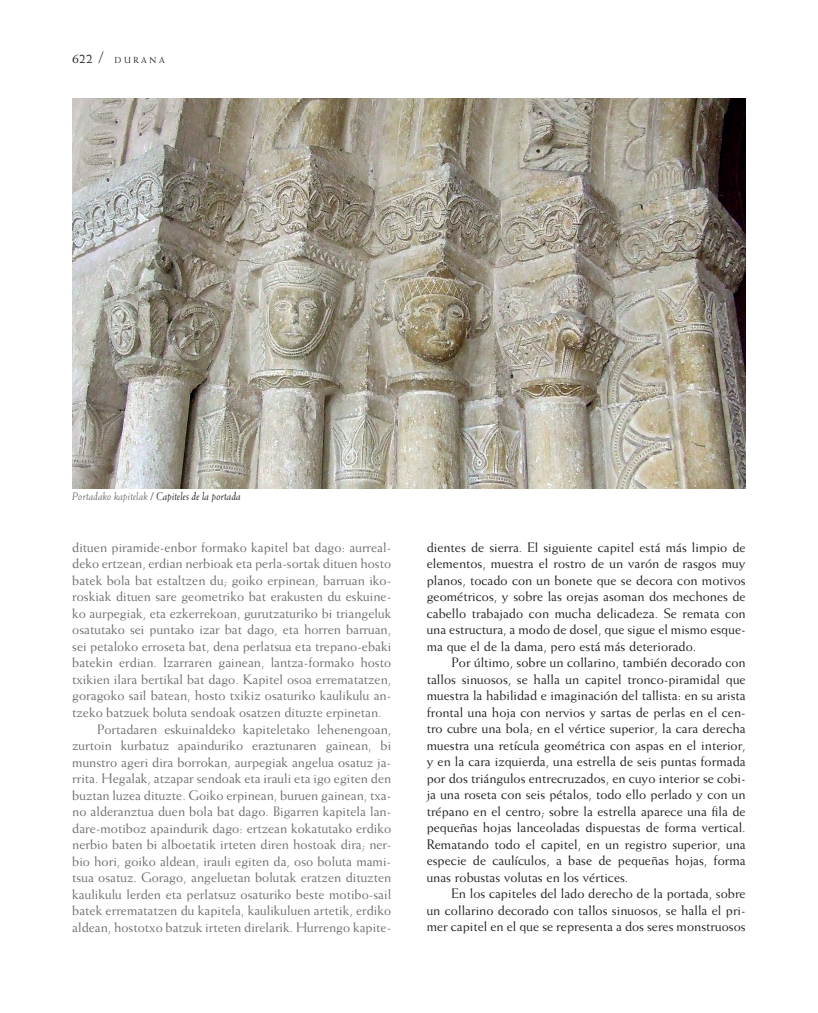
<style>
.page{position:relative;width:818px;height:1013px;background:#fff}
.page>*{position:absolute;margin:0;border:0;box-sizing:border-box;transform-origin:0 0}
.t1{font:13.75px "Weiss Std";color:#6c6d70}
.t2{font:13.75px/16.5px "Weiss Std";color:#231f20;text-align:justify}
.t3{font:italic 11.25px "Weiss Std";color:#231f20}
.t4{font:8.75px "Weiss Std";color:#231f20}
.s1{font-size:13.75px}
.s2{font-size:16.25px}
.s3{color:#6c6d70}
</style>
<div class="page">
<img style="left:72px;top:99px;width:673px;height:389px">
<p class="t4" style="left:72px;top:55px;width:52px"><span class="s1">622</span> <span class="s2">/</span> durana</p>
<p class="t3" style="left:72px;top:489px;width:170px"><span class="s3">Portadako kapitelak</span> / Capiteles de la portada</p>
<p class="t1" style="left:72px;top:539px;width:320px">dituen piramide-enbor formako kapitel bat dago: aurreal-</p>
<p class="t1" style="left:72px;top:555px;width:320px">deko ertzean, erdian nerbioak eta perla-sortak dituen hosto</p>
<p class="t1" style="left:72px;top:572px;width:320px">batek bola bat estaltzen du; goiko erpinean, barruan iko-</p>
<p class="t1" style="left:72px;top:588px;width:320px">roskiak dituen sare geometriko bat erakusten du eskuine-</p>
<p class="t1" style="left:72px;top:605px;width:320px">ko aurpegiak, eta ezkerrekoan, gurutzaturiko bi triangeluk</p>
<p class="t1" style="left:72px;top:621px;width:320px">osatutako sei puntako izar bat dago, eta horren barruan,</p>
<p class="t1" style="left:72px;top:638px;width:320px">sei petaloko erroseta bat, dena perlatsua eta trepano-ebaki</p>
<p class="t1" style="left:72px;top:654px;width:320px">batekin erdian. Izarraren gainean, lantza-formako hosto</p>
<p class="t1" style="left:72px;top:671px;width:320px">txikien ilara bertikal bat dago. Kapitel osoa errematatzen,</p>
<p class="t1" style="left:72px;top:687px;width:320px">goragoko sail batean, hosto txikiz osaturiko kaulikulu an-</p>
<p class="t1" style="left:72px;top:704px;width:311px">tzeko batzuek boluta sendoak osatzen dituzte erpinetan.</p>
<p class="t1" style="left:97px;top:721px;width:296px">Portadaren eskuinaldeko kapiteletako lehenengoan,</p>
<p class="t1" style="left:72px;top:737px;width:320px">zurtoin kurbatuz apainduriko eraztunaren gainean, bi</p>
<p class="t1" style="left:72px;top:754px;width:320px">munstro ageri dira borrokan, aurpegiak angelua osatuz ja-</p>
<p class="t1" style="left:72px;top:770px;width:320px">rrita. Hegalak, atzapar sendoak eta irauli eta igo egiten den</p>
<p class="t1" style="left:72px;top:787px;width:320px">buztan luzea dituzte. Goiko erpinean, buruen gainean, txa-</p>
<p class="t1" style="left:72px;top:803px;width:320px">no alderanztua duen bola bat dago. Bigarren kapitela lan-</p>
<p class="t1" style="left:72px;top:820px;width:320px">dare-motiboz apaindurik dago: ertzean kokatutako erdiko</p>
<p class="t1" style="left:72px;top:836px;width:320px">nerbio baten bi alboetatik irteten diren hostoak dira; ner-</p>
<p class="t1" style="left:72px;top:853px;width:320px">bio hori, goiko aldean, irauli egiten da, oso boluta mami-</p>
<p class="t1" style="left:72px;top:869px;width:320px">tsua osatuz. Gorago, angeluetan bolutak eratzen dituzten</p>
<p class="t1" style="left:72px;top:886px;width:320px">kaulikulu lerden eta perlatsuz osaturiko beste motibo-sail</p>
<p class="t1" style="left:72px;top:902px;width:320px">batek errematatzen du kapitela, kaulikuluen artetik, erdiko</p>
<p class="t1" style="left:72px;top:919px;width:320px">aldean, hostotxo batzuk irteten direlarik. Hurrengo kapite-</p>
<p class="t2" style="left:427px;top:538px;width:320px">dientes de sierra. El siguiente capitel está más limpio de elementos, muestra el rostro de un varón de rasgos muy planos, tocado con un bonete que se decora con motivos geométricos, y sobre las orejas asoman dos mechones de cabello trabajado con mucha delicadeza. Se remata con una estructura, a modo de dosel, que sigue el mismo esque&shy;ma que el de la dama, pero está más deteriorado.</p>
<p class="t2" style="left:427px;top:654px;width:320px;text-indent:25px">Por último, sobre un collarino, también decorado con tallos sinuosos, se halla un capitel tronco-piramidal que muestra la habilidad e imaginación del tallista: en su arista frontal una hoja con nervios y sartas de perlas en el cen&shy;tro cubre una bola; en el vértice superior, la cara derecha muestra una retícula geométrica con aspas en el interior, y en la cara izquierda, una estrella de seis puntas formada por dos triángulos entrecruzados, en cuyo interior se cobi&shy;ja una roseta con seis pétalos, todo ello perlado y con un trépano en el centro; sobre la estrella aparece una fila de pequeñas hojas lanceoladas dispuestas de forma vertical.<br>Rematando todo el capitel, en un registro superior, una especie de caulículos, a base de pequeñas hojas, forma unas robustas volutas en los vértices.</p>
<p class="t2" style="left:427px;top:885px;width:320px;text-indent:25px">En los capiteles del lado derecho de la portada, sobre un collarino decorado con tallos sinuosos, se halla el pri&shy;mer capitel en el que se representa a dos seres monstruosos</p>
</div>
